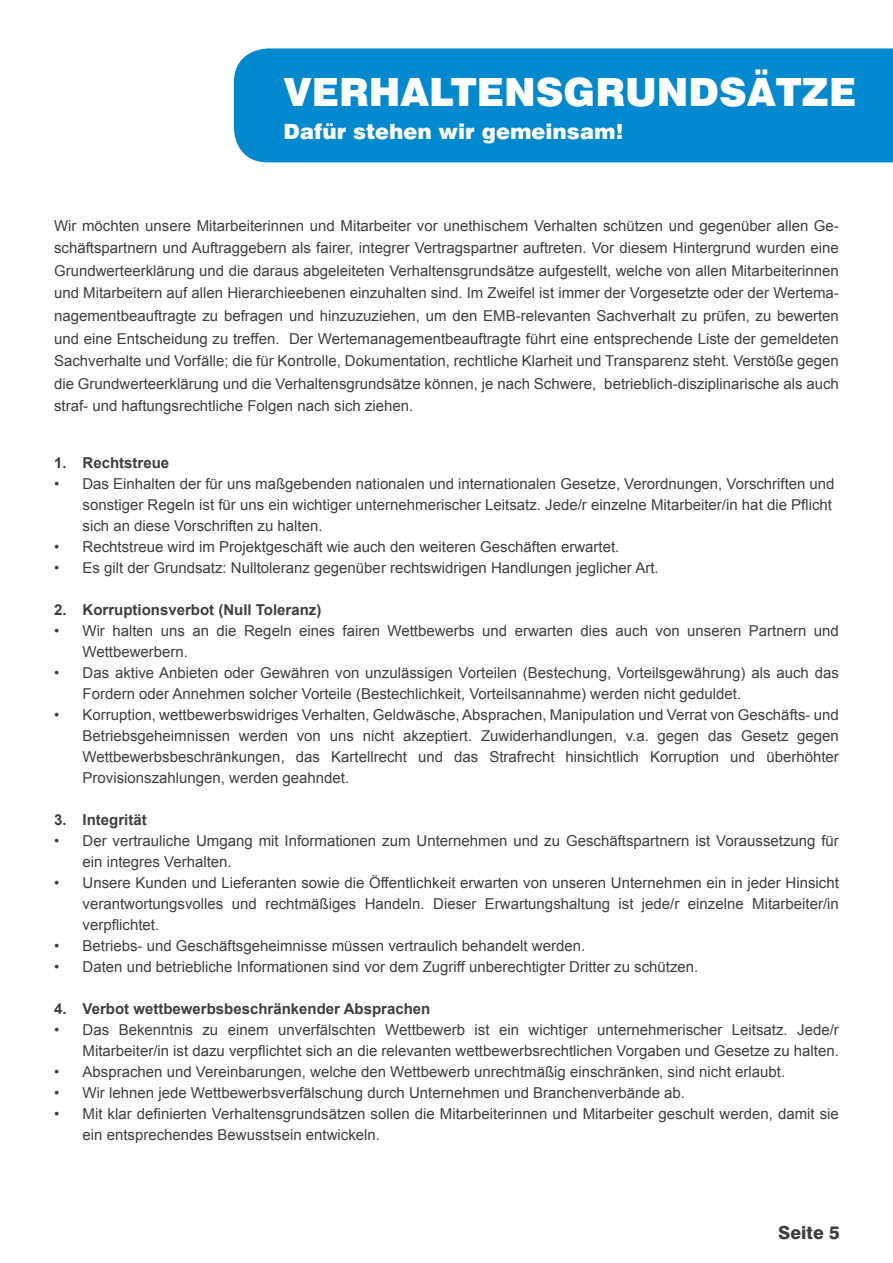
<style>
.page{position:relative;width:893px;height:1263px;background:#fff}
.page>*{position:absolute;margin:0;border:0;box-sizing:border-box;transform-origin:0 0}
.t1{font:900 39px "Swiss 721 BT";color:#fff}
.t2{font:900 21px "Swiss 721 BT";color:#fff}
.t3{font:800 18px "Swiss 721 BT";color:#3e3e3f}
.t4{font:15px/21px "Arial";color:#3e3e3f}
.t5{font:700 15px "Arial";color:#3e3e3f}
</style>
<div class="page">
<div style="left:234px;top:48px;width:659px;height:114px;background:#0089cf"></div>
<h1 class="t1" style="left:283px;top:69px;width:574px">VERHALTENSGRUNDSÄTZE</h1>
<h2 class="t2" style="left:283px;top:119px;width:342px">Dafür stehen wir gemeinsam!</h2>
<p class="t4" style="left:54px;top:215px;width:786px;line-height:22.5px;text-align:justify">Wir möchten unsere Mitarbeiterinnen und Mitarbeiter vor unethischem Verhalten schützen und gegenüber allen Ge&shy;schäftspartnern und Auftraggebern als fairer, integrer Vertragspartner auftreten. Vor diesem Hintergrund wurden eine Grundwerteerklärung und die daraus abgeleiteten Verhaltensgrundsätze aufgestellt, welche von allen Mitarbeiterinnen und Mitarbeitern auf allen Hierarchieebenen einzuhalten sind. Im Zweifel ist immer der Vorgesetzte oder der Wertema&shy;nagementbeauftragte zu befragen und hinzuzuziehen, um den EMB-relevanten Sachverhalt zu prüfen, zu bewerten und eine Entscheidung zu treffen. Der Wertemanagementbeauftragte führt eine entsprechende Liste der gemeldeten Sachverhalte und Vorfälle; die für Kontrolle, Dokumentation, rechtliche Klarheit und Transparenz steht. Verstöße gegen die Grundwerteerklärung und die Verhaltensgrundsätze können, je nach Schwere, betrieblich-disziplinarische als auch straf- und haftungsrechtliche Folgen nach sich ziehen.</p>
<p class="t5" style="left:54px;top:452px;width:117px">1. Rechtstreue</p>
<p class="t4" style="left:82px;top:473px;width:754px;text-indent:-28px">• Das Einhalten der für uns maßgebenden nationalen und internationalen Gesetze, Verordnungen, Vorschriften und sonstiger Regeln ist für uns ein wichtiger unternehmerischer Leitsatz. Jede/r einzelne Mitarbeiter/in hat die Pflicht sich an diese Vorschriften zu halten.</p>
<p class="t4" style="left:54px;top:536px;width:567px">• Rechtstreue wird im Projektgeschäft wie auch den weiteren Geschäften erwartet.</p>
<p class="t4" style="left:54px;top:557px;width:606px">• Es gilt der Grundsatz: Nulltoleranz gegenüber rechtswidrigen Handlungen jeglicher Art.</p>
<p class="t5" style="left:54px;top:599px;width:269px">2. Korruptionsverbot (Null Toleranz)</p>
<p class="t4" style="left:83px;top:620px;width:758px;text-indent:-29px">• Wir halten uns an die Regeln eines fairen Wettbewerbs und erwarten dies auch von unseren Partnern und<br>Wettbewerbern.</p>
<p class="t4" style="left:83px;top:662px;width:758px;text-indent:-28px">• Das aktive Anbieten oder Gewähren von unzulässigen Vorteilen (Bestechung, Vorteilsgewährung) als auch das<br>Fordern oder Annehmen solcher Vorteile (Bestechlichkeit, Vorteilsannahme) werden nicht geduldet.</p>
<p class="t4" style="left:83px;top:704px;width:758px;text-align:justify;text-indent:-28px">• Korruption, wettbewerbswidriges Verhalten, Geldwäsche, Absprachen, Manipulation und Verrat von Geschäfts- und Betriebsgeheimnissen werden von uns nicht akzeptiert. Zuwiderhandlungen, v.a. gegen das Gesetz gegen Wettbewerbsbeschränkungen, das Kartellrecht und das Strafrecht hinsichtlich Korruption und überhöhter Provisionszahlungen, werden geahndet.</p>
<p class="t5" style="left:54px;top:809px;width:94px">3. Integrität</p>
<p class="t4" style="left:83px;top:830px;width:758px;text-indent:-28px">• Der vertrauliche Umgang mit Informationen zum Unternehmen und zu Geschäftspartnern ist Voraussetzung für ein integres Verhalten.</p>
<p class="t4" style="left:83px;top:872px;width:758px;text-align:justify;text-indent:-29px">• Unsere Kunden und Lieferanten sowie die Öffentlichkeit erwarten von unseren Unternehmen ein in jeder Hinsicht verantwortungsvolles und rechtmäßiges Handeln. Dieser Erwartungshaltung ist jede/r einzelne Mitarbeiter/in verpflichtet.</p>
<p class="t4" style="left:54px;top:935px;width:533px">• Betriebs- und Geschäftsgeheimnisse müssen vertraulich behandelt werden.</p>
<p class="t4" style="left:54px;top:956px;width:646px">• Daten und betriebliche Informationen sind vor dem Zugriff unberechtigter Dritter zu schützen.</p>
<p class="t5" style="left:54px;top:998px;width:378px">4. Verbot wettbewerbsbeschränkender Absprachen</p>
<p class="t4" style="left:54px;top:1019px;width:786px;text-align:right">• Das Bekenntnis zu einem unverfälschten Wettbewerb ist ein wichtiger unternehmerischer Leitsatz. Jede/r<br>Mitarbeiter/in ist dazu verpflichtet sich an die relevanten wettbewerbsrechtlichen Vorgaben und Gesetze zu halten.</p>
<p class="t4" style="left:54px;top:1061px;width:733px">• Absprachen und Vereinbarungen, welche den Wettbewerb unrechtmäßig einschränken, sind nicht erlaubt.</p>
<p class="t4" style="left:54px;top:1082px;width:633px">• Wir lehnen jede Wettbewerbsverfälschung durch Unternehmen und Branchenverbände ab.</p>
<p class="t4" style="left:82px;top:1103px;width:758px;text-indent:-28px">• Mit klar definierten Verhaltensgrundsätzen sollen die Mitarbeiterinnen und Mitarbeiter geschult werden, damit sie ein entsprechendes Bewusstsein entwickeln.</p>
<p class="t3" style="left:778px;top:1222px;width:63px">Seite 5</p>
</div>
